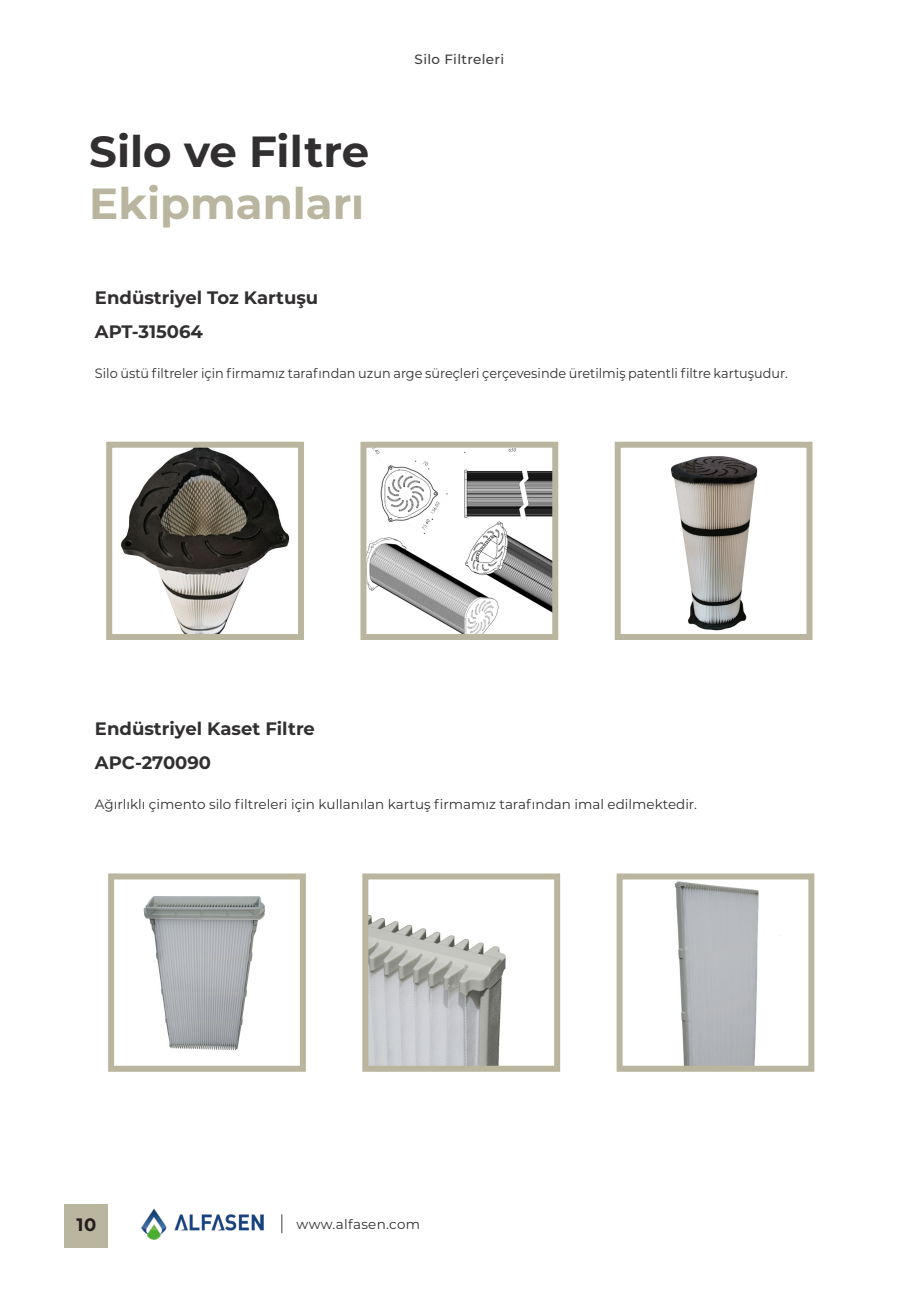
<style>
.page{position:relative;width:906px;height:1289px;background:#fff}
.page>*{position:absolute;margin:0;border:0;box-sizing:border-box;transform-origin:0 0}
.t1{font:700 43.5px "Montserrat";color:#312f30}
.t2{font:700 43.5px "Montserrat";color:#b9b59e}
.t3{font:700 18px "Montserrat";color:#312f30}
.t4{font:700 18px "Montserrat";color:#231f20}
.t5{font:13.5px "Montserrat";color:#312f30;scale:.95 1}
.t6{font:13.5px "Montserrat";color:#312f30}
.t7{font:13.5px "Montserrat";letter-spacing:.025em;color:#312f30}
.t8{font:500 13.5px "Montserrat";letter-spacing:.025em;color:#3e3e3f}
</style>
<div class="page">
<div style="left:65px;top:1203px;width:43px;height:44px;background:#b9b59e"></div>
<svg style="left:281px;top:1214px;width:1px;height:19px"></svg>
<img style="left:141px;top:1208px;width:122px;height:30px">
<img style="left:120px;top:448px;width:170px;height:185px">
<div style="left:106px;top:441px;width:198px;height:199px;border:6px solid #b9b59e"></div>
<img style="left:367px;top:448px;width:184px;height:185px">
<div style="left:360px;top:441px;width:198px;height:199px;border:6px solid #b9b59e"></div>
<img style="left:670px;top:456px;width:88px;height:175px">
<div style="left:615px;top:441px;width:197px;height:199px;border:6px solid #b9b59e"></div>
<img style="left:369px;top:915px;width:137px;height:149px">
<div style="left:362px;top:873px;width:198px;height:198px;border:6px solid #b9b59e"></div>
<img style="left:674px;top:881px;width:107px;height:183px">
<div style="left:616px;top:873px;width:198px;height:198px;border:6px solid #b9b59e"></div>
<img style="left:143px;top:896px;width:122px;height:155px">
<div style="left:108px;top:873px;width:198px;height:198px;border:6px solid #b9b59e"></div>
<p class="t1" style="left:89px;top:120px;width:281px">Silo ve Filtre</p>
<p class="t2" style="left:89px;top:172px;width:276px">Ekipmanları</p>
<p class="t3" style="left:95px;top:284px;width:225px">Endüstriyel Toz Kartuşu</p>
<p class="t3" style="left:95px;top:318px;width:110px">APT-315064</p>
<p class="t8" style="left:414px;top:50px;width:91px">Silo Filtreleri</p>
<p class="t5" style="left:95px;top:364px;width:731px">Silo üstü filtreler için firmamız tarafından uzun arge süreçleri çerçevesinde üretilmiş patentli filtre kartuşudur.</p>
<p class="t3" style="left:95px;top:715px;width:221px">Endüstriyel Kaset Filtre</p>
<p class="t3" style="left:95px;top:749px;width:118px">APC-270090</p>
<p class="t6" style="left:95px;top:795px;width:603px">Ağırlıklı çimento silo filtreleri için kullanılan kartuş firmamız tarafından imal edilmektedir.</p>
<h2 class="t4" style="left:77px;top:1211px;width:21px">10</h2>
<p class="t7" style="left:297px;top:1214px;width:125px">www.alfasen.com</p>
</div>
